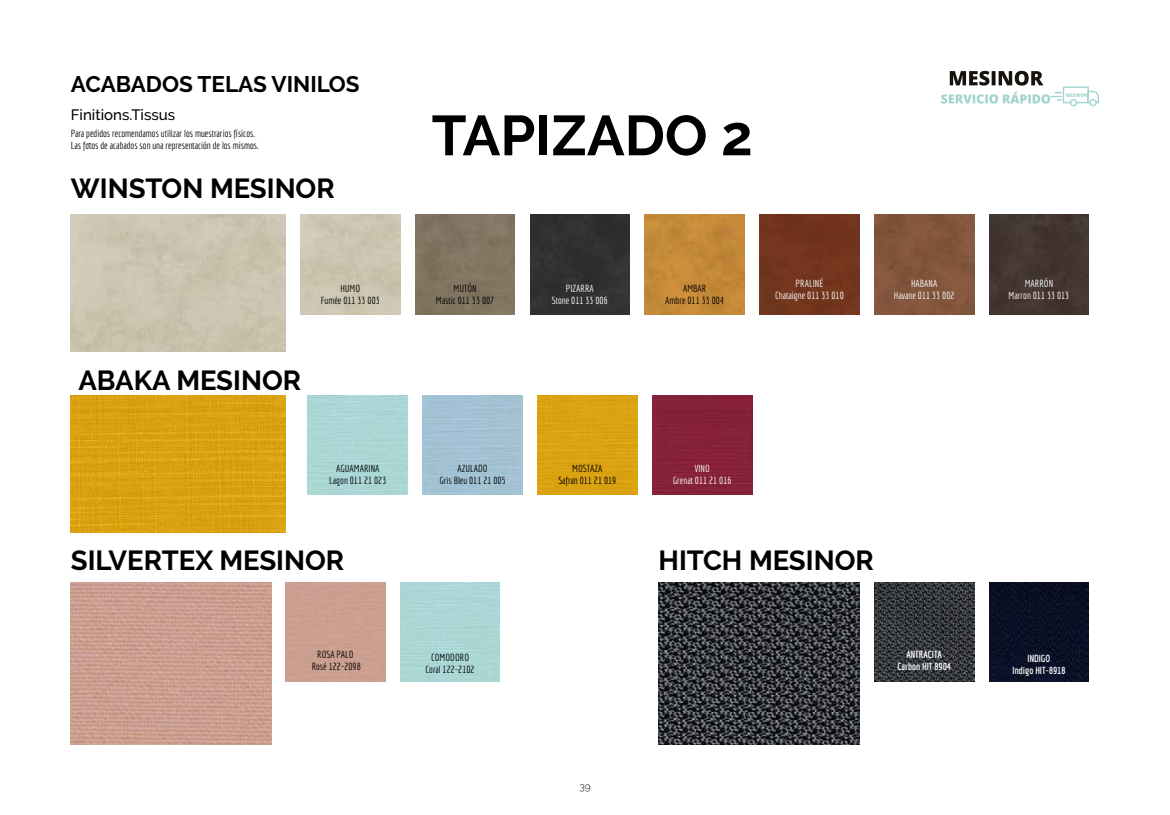
<style>
.page{position:relative;width:1170px;height:815px;background:#fff}
.page>*{position:absolute;margin:0;border:0;box-sizing:border-box;transform-origin:0 0}
.t1{font:700 56.25px "Raleway";color:#000}
.t2{font:700 27.5px "Raleway";color:#000}
.t3{font:700 22.5px "Raleway";color:#000}
.t4{font:500 15px "Raleway";color:#000}
.t5{font:10px/12px "Economica";color:#000;text-align:center}
.t6{font:10px/12px "Economica";color:#fff;text-align:center}
.t7{font:700 10px/12px "Economica";color:#fff;text-align:center}
.t8{font:300 10px "Raleway";color:#000}
</style>
<div class="page">
<svg style="left:941px;top:71px;width:157px;height:35px"></svg>
<div style="left:415px;top:215px;width:100px;height:100px;background:#817462"></div>
<div style="left:530px;top:215px;width:99px;height:100px;background:#31302f"></div>
<img style="left:644px;top:215px;width:100px;height:100px">
<div style="left:759px;top:215px;width:100px;height:100px;background:#72351d"></div>
<div style="left:874px;top:215px;width:100px;height:100px;background:#83563d"></div>
<div style="left:989px;top:215px;width:99px;height:100px;background:#433530"></div>
<img style="left:71px;top:395px;width:214px;height:137px">
<div style="left:537px;top:395px;width:100px;height:100px;background:#dba311"></div>
<div style="left:652px;top:395px;width:100px;height:100px;background:#852139"></div>
<img style="left:874px;top:582px;width:100px;height:100px">
<img style="left:71px;top:582px;width:201px;height:162px">
<img style="left:658px;top:582px;width:201px;height:162px">
<img style="left:989px;top:582px;width:99px;height:100px">
<h3 class="t3" style="left:71px;top:71px;width:290px">ACABADOS TELAS VINILOS</h3>
<h3 class="t4" style="left:71px;top:106px;width:106px">Finitions.Tissus</h3>
<p class="t5" style="left:71px;top:127px;width:190px;text-align:left">Para pedidos recomendamos utilizar los muestrarios físicos.<br>Las fotos de acabados son una representación de los mismos.</p>
<h2 class="t2" style="left:71px;top:172px;width:265px">WINSTON MESINOR</h2>
<h1 class="t1" style="left:431px;top:103px;width:322px">TAPIZADO 2</h1>
<p class="t5" style="left:321px;top:282px;width:61px">HUMO<br>Fumée 011 33 003</p>
<p class="t6" style="left:775px;top:278px;width:70px">PRALINÉ<br>Chataigne 011 33 010</p>
<p class="t6" style="left:552px;top:282px;width:57px">PIZARRA<br>Stone 011 33 006</p>
<p class="t6" style="left:1008px;top:278px;width:62px">MARRÓN<br>Marron 011 33 013</p>
<p class="t5" style="left:436px;top:282px;width:60px">MUTÓN<br>Mastic 011 33 007</p>
<p class="t6" style="left:893px;top:278px;width:62px">HABANA<br>Havane 011 33 002</p>
<p class="t5" style="left:665px;top:282px;width:60px">AMBAR<br>Ambre 011 33 004</p>
<h2 class="t2" style="left:78px;top:364px;width:224px">ABAKA MESINOR</h2>
<p class="t5" style="left:329px;top:462px;width:59px">AGUAMARINA<br>Lagon 011 21 023</p>
<p class="t5" style="left:439px;top:462px;width:68px">AZULADO<br>Gris Bleu 011 21 005</p>
<p class="t5" style="left:558px;top:462px;width:59px">MOSTAZA<br>Safran 011 21 019</p>
<p class="t6" style="left:672px;top:462px;width:60px">VINO<br>Grenat 011 21 016</p>
<h2 class="t2" style="left:71px;top:545px;width:275px">SILVERTEX MESINOR</h2>
<h2 class="t2" style="left:658px;top:545px;width:217px">HITCH MESINOR</h2>
<p class="t5" style="left:312px;top:649px;width:50px">ROSA PALO<br>Rosé 122-2098</p>
<p class="t7" style="left:897px;top:649px;width:55px">ANTRACITA<br>Carbon HIT 8904</p>
<p class="t5" style="left:425px;top:651px;width:51px">COMODORO<br>Coral 122-2102</p>
<p class="t7" style="left:1012px;top:653px;width:54px">INDIGO<br>Indigo HIT-8918</p>
<p class="t8" style="left:579px;top:780px;width:13px">39</p>
</div>
